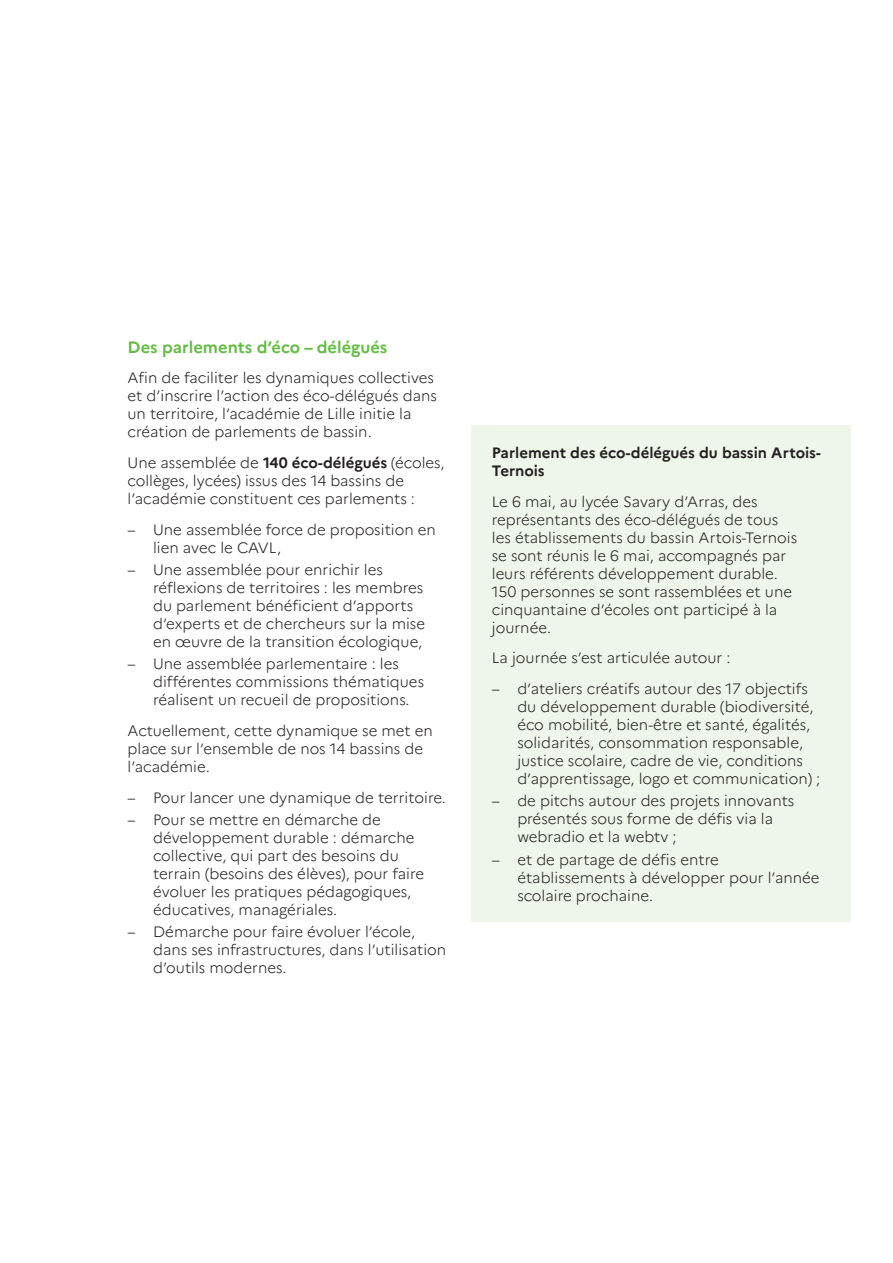
<style>
.page{position:relative;width:893px;height:1263px;background:#fff}
.page>*{position:absolute;margin:0;border:0;box-sizing:border-box;transform-origin:0 0}
.t1{font:700 16.5px "Marianne";color:#65bc46}
.t2{font:300 15px/18px "Marianne";color:#231f20}
.t3{font:700 15px/18px "Marianne";color:#231f20}
.s1{font-weight:700}
</style>
<div class="page">
<div style="left:471px;top:425px;width:379px;height:497px;background:#edf6e8"></div>
<p class="t1" style="left:128px;top:337px;width:261px">Des parlements d’éco – délégués</p>
<p class="t2" style="left:128px;top:369px;width:311px">Afin de faciliter les dynamiques collectives et d’inscrire l’action des éco-délégués dans un territoire, l’académie de Lille initie la création de parlements de bassin.</p>
<p class="t2" style="left:128px;top:454px;width:319px">Une assemblée de <span class="s1">140 éco-délégués</span> (écoles, collèges, lycées) issus des 14 bassins de l’académie constituent ces parlements :</p>
<p class="t2" style="left:153px;top:520px;width:284px;text-indent:-26px">– Une assemblée force de proposition en lien avec le CAVL,</p>
<p class="t2" style="left:153px;top:561px;width:274px;text-indent:-26px">– Une assemblée pour enrichir les réflexions de territoires : les membres du parlement bénéficient d’apports d’experts et de chercheurs sur la mise en œuvre de la transition écologique,</p>
<p class="t2" style="left:153px;top:655px;width:273px;text-indent:-26px">– Une assemblée parlementaire : les différentes commissions thématiques réalisent un recueil de propositions.</p>
<p class="t2" style="left:128px;top:722px;width:307px">Actuellement, cette dynamique se met en place sur l’ensemble de nos 14 bassins de l’académie.</p>
<p class="t2" style="left:128px;top:788px;width:320px">– Pour lancer une dynamique de territoire.</p>
<p class="t2" style="left:153px;top:811px;width:273px;text-indent:-26px">– Pour se mettre en démarche de développement durable : démarche collective, qui part des besoins du terrain (besoins des élèves), pour faire évoluer les pratiques pédagogiques, éducatives, managériales.</p>
<p class="t2" style="left:153px;top:923px;width:295px;text-indent:-26px">– Démarche pour faire évoluer l’école, dans ses infrastructures, dans l’utilisation d’outils modernes.</p>
<p class="t3" style="left:492px;top:443px;width:330px">Parlement des éco-délégués du bassin Artois-<br>Ternois</p>
<p class="t2" style="left:492px;top:492px;width:307px">Le 6 mai, au lycée Savary d’Arras, des représentants des éco-délégués de tous les établissements du bassin Artois-Ternois se sont réunis le 6 mai, accompagnés par leurs référents développement durable.<br>150 personnes se sont rassemblées et une cinquantaine d’écoles ont participé à la journée.</p>
<p class="t2" style="left:492px;top:649px;width:240px">La journée s’est articulée autour :</p>
<p class="t2" style="left:517px;top:680px;width:304px;text-indent:-26px">– d’ateliers créatifs autour des 17 objectifs du développement durable (biodiversité, éco mobilité, bien-être et santé, égalités, solidarités, consommation responsable, justice scolaire, cadre de vie, conditions d’apprentissage, logo et communication) ;</p>
<p class="t2" style="left:517px;top:792px;width:279px;text-indent:-26px">– de pitchs autour des projets innovants présentés sous forme de défis via la webradio et la webtv ;</p>
<p class="t2" style="left:517px;top:850px;width:304px;text-indent:-26px">– et de partage de défis entre établissements à développer pour l’année scolaire prochaine.</p>
</div>
